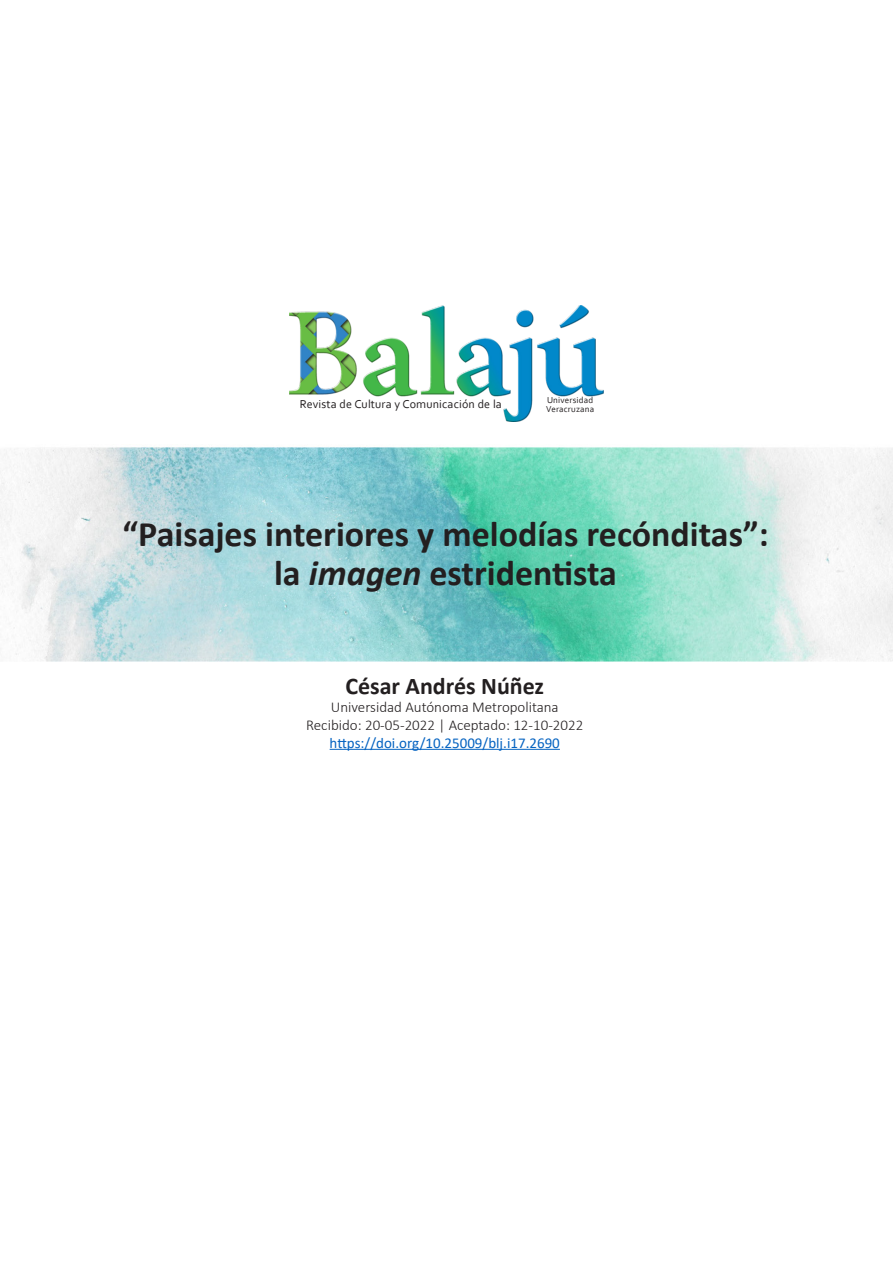
<style>
.page{position:relative;width:893px;height:1263px;background:#fff}
.page>*{position:absolute;margin:0;border:0;box-sizing:border-box;transform-origin:0 0}
.t1{font:700 36px/38.8px "Calibri";color:#231f20;text-align:center}
.Balajú_Pie_de_página{font:700 24px "Calibri";color:#231f20}
.Balajú_Pie_de_página-2{font:300 15px/18px "Calibri";color:#231f20;text-align:center}
.t2{font:12px "Corbel";letter-spacing:.015em;color:#231f20}
.t3{font:9px/9px "Corbel";letter-spacing:.02em;color:#231f20}
.s1{font-style:italic}
.s2{font-weight:400;color:#0563c1}
</style>
<div class="page">
<img style="left:0;top:305px;width:893px;height:445px">
<img style="left:290px;top:306px;width:313px;height:115px">
<hr style="left:330px;top:749px;width:230px;height:1px;background:#0563c1">
<p class="t2" style="left:300px;top:397px;width:204px">Revista de Cultura y Comunicación de la</p>
<p class="t3" style="left:546px;top:395px;width:49px">Universidad<br>Veracruzana</p>
<p class="t1" style="left:123px;top:515px;width:648px">“Paisajes interiores y melodías recónditas”: la <span class="s1">imagen</span> estridentista</p>
<p class="Balajú_Pie_de_página" style="left:345px;top:669px;width:200px">César Andrés Núñez</p>
<p class="Balajú_Pie_de_página-2" style="left:331px;top:697px;width:229px">Universidad Autónoma Metropolitana</p>
<p class="Balajú_Pie_de_página-2" style="left:306px;top:715px;width:279px">Recibido: 20-05-2022 | Aceptado: 12-10-2022 <span class="s2">https://doi.org/10.25009/blj.i17.2690</span></p>
</div>
